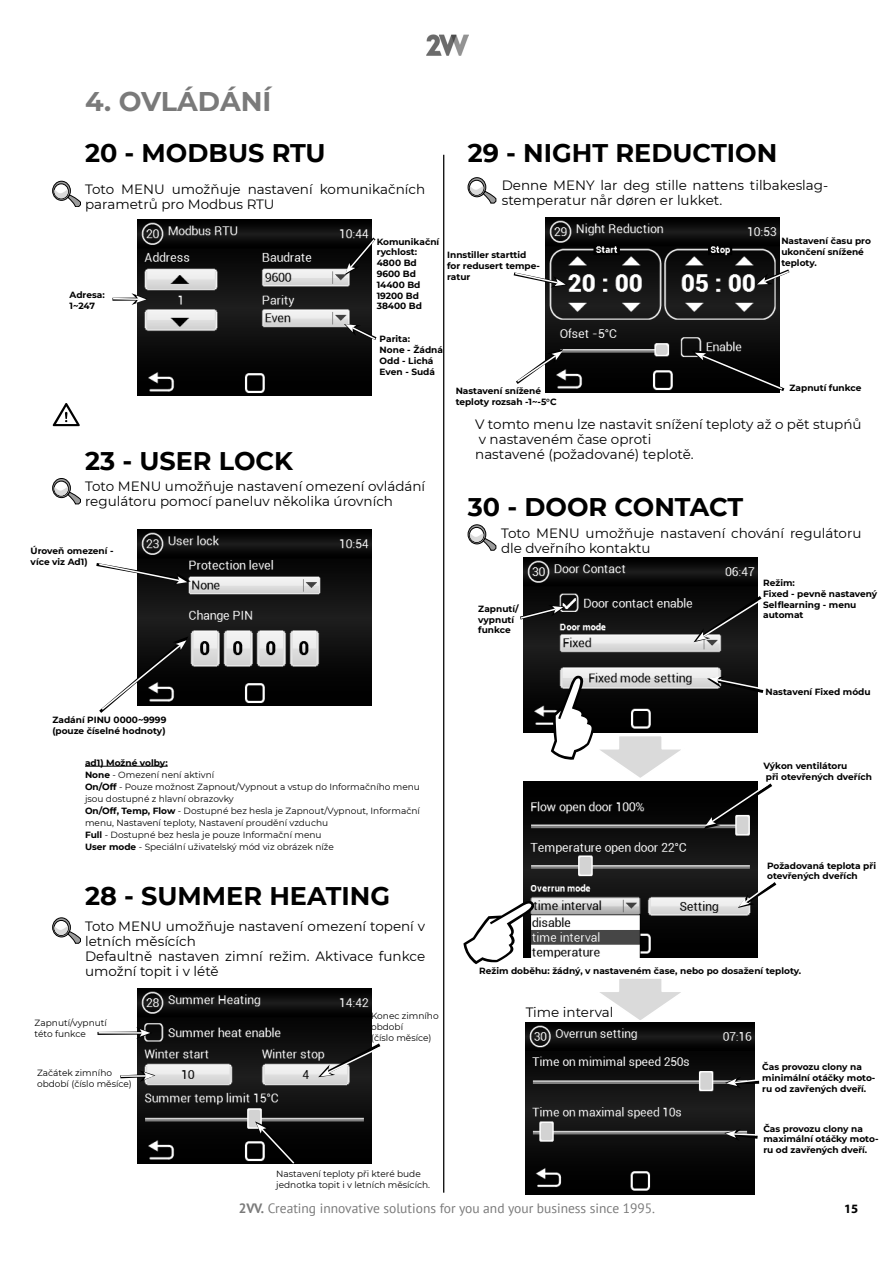
<style>
.page{position:relative;width:893px;height:1263px;background:#fff}
.page>*{position:absolute;margin:0;border:0;box-sizing:border-box;transform-origin:0 0}
.obsah{font:700 27px "Montserrat";color:#7a7a7a}
.Text_-_odsazeni{font:700 25.5px "Montserrat";color:#000}
.Text{font:13.5px/15px "Montserrat";color:#000}
.t1{font:13.5px "PT Sans";color:#7a7a7a}
.t2{font:700 12.75px "Myriad Pro";color:#000}
.t3{font:700 9px/10.8px "Montserrat";color:#000}
.t4{font:9px/12px "Montserrat";color:#000}
.s1{font-weight:700}
</style>
<div class="page">
<img style="left:426px;top:34px;width:43px;height:21px">
<img style="left:523px;top:782px;width:234px;height:175px">
<img style="left:523px;top:558px;width:234px;height:175px">
<img style="left:137px;top:220px;width:234px;height:175px">
<img style="left:137px;top:988px;width:234px;height:176px">
<img style="left:137px;top:530px;width:234px;height:175px">
<hr style="left:443px;top:155px;width:1px;height:1038px;background:#000">
<svg style="left:53px;top:181px;width:17px;height:19px"></svg>
<div style="left:52px;top:181px;width:19px;height:20px;border:1px solid #000;border-radius:50%"></div>
<div style="left:54px;top:184px;width:15px;height:15px;border:1px solid #000;border-radius:50%"></div>
<svg style="left:54px;top:187px;width:27px;height:20px"></svg>
<svg style="left:112px;top:293px;width:36px;height:12px"></svg>
<svg style="left:344px;top:324px;width:33px;height:19px"></svg>
<svg style="left:345px;top:234px;width:31px;height:41px"></svg>
<svg style="left:53px;top:403px;width:27px;height:23px"></svg>
<svg style="left:53px;top:478px;width:17px;height:20px"></svg>
<div style="left:52px;top:478px;width:19px;height:20px;border:1px solid #000;border-radius:50%"></div>
<div style="left:54px;top:481px;width:14px;height:15px;background:#fff;border-radius:50%"></div>
<div style="left:54px;top:481px;width:15px;height:15px;border:1px solid #000;border-radius:50%"></div>
<svg style="left:54px;top:485px;width:27px;height:19px"></svg>
<svg style="left:53px;top:918px;width:17px;height:19px"></svg>
<div style="left:52px;top:917px;width:19px;height:20px;border:1px solid #000;border-radius:50%"></div>
<svg style="left:54px;top:920px;width:14px;height:15px"></svg>
<div style="left:54px;top:920px;width:15px;height:16px;border:1px solid #000;border-radius:50%"></div>
<svg style="left:54px;top:924px;width:27px;height:19px"></svg>
<svg style="left:96px;top:561px;width:95px;height:23px"></svg>
<svg style="left:99px;top:636px;width:90px;height:77px"></svg>
<hr style="left:85px;top:766px;width:83px;height:1px;background:#000">
<svg style="left:318px;top:1041px;width:63px;height:36px"></svg>
<svg style="left:255px;top:1121px;width:46px;height:43px"></svg>
<svg style="left:120px;top:1070px;width:35px;height:12px"></svg>
<svg style="left:97px;top:1031px;width:39px;height:4px"></svg>
<hr style="left:99px;top:1032px;width:43px;height:2px;background:#fff">
<svg style="left:136px;top:1027px;width:16px;height:12px"></svg>
<svg style="left:468px;top:178px;width:18px;height:19px"></svg>
<div style="left:468px;top:177px;width:18px;height:20px;border:1px solid #000;border-radius:50%"></div>
<svg style="left:469px;top:180px;width:15px;height:15px"></svg>
<div style="left:469px;top:180px;width:15px;height:15px;border:1px solid #000;border-radius:50%"></div>
<svg style="left:470px;top:184px;width:26px;height:19px"></svg>
<img style="left:545px;top:218px;width:234px;height:175px">
<svg style="left:513px;top:270px;width:55px;height:17px"></svg>
<svg style="left:755px;top:267px;width:35px;height:18px"></svg>
<svg style="left:691px;top:351px;width:94px;height:42px"></svg>
<svg style="left:516px;top:349px;width:47px;height:38px"></svg>
<svg style="left:468px;top:525px;width:18px;height:19px"></svg>
<div style="left:468px;top:524px;width:18px;height:20px;border:1px solid #000;border-radius:50%"></div>
<svg style="left:469px;top:527px;width:15px;height:15px"></svg>
<div style="left:469px;top:527px;width:15px;height:16px;border:1px solid #000;border-radius:50%"></div>
<svg style="left:470px;top:531px;width:26px;height:19px"></svg>
<svg style="left:694px;top:593px;width:68px;height:49px"></svg>
<svg style="left:707px;top:676px;width:57px;height:19px"></svg>
<svg style="left:520px;top:605px;width:45px;height:17px"></svg>
<svg style="left:738px;top:879px;width:39px;height:29px"></svg>
<svg style="left:704px;top:781px;width:68px;height:48px"></svg>
<svg style="left:463px;top:901px;width:71px;height:63px"></svg>
<svg style="left:551px;top:675px;width:139px;height:103px"></svg>
<svg style="left:591px;top:979px;width:99px;height:44px"></svg>
<img style="left:526px;top:1023px;width:229px;height:172px">
<svg style="left:691px;top:1068px;width:68px;height:20px"></svg>
<svg style="left:724px;top:1129px;width:34px;height:12px"></svg>
<p class="obsah" style="left:85px;top:82px;width:188px">4. OVLÁDÁNÍ</p>
<p class="Text_-_odsazeni" style="left:85px;top:134px;width:242px">20 - MODBUS RTU</p>
<p class="Text" style="left:85px;top:181px;width:342px">Toto MENU umožňuje nastavení komunikačních parametrů pro Modbus RTU</p>
<p class="Text_-_odsazeni" style="left:468px;top:134px;width:311px">29 - NIGHT REDUCTION</p>
<p class="Text" style="left:502px;top:178px;width:328px">Denne MENY lar deg stille nattens tilbakeslag&shy;stemperatur når døren er lukket.</p>
<p class="t3" style="left:70px;top:289px;width:37px">Adresa:</p>
<p class="t3" style="left:70px;top:300px;width:27px">1~247</p>
<p class="Text_-_odsazeni" style="left:85px;top:443px;width:210px">23 - USER LOCK</p>
<p class="t3" style="left:377px;top:235px;width:64px">Komunikační rychlost:</p>
<p class="t3" style="left:377px;top:257px;width:42px">4800 Bd</p>
<p class="t3" style="left:377px;top:268px;width:41px">9600 Bd</p>
<p class="t3" style="left:377px;top:279px;width:45px">14400 Bd</p>
<p class="t3" style="left:377px;top:289px;width:44px">19200 Bd</p>
<p class="t3" style="left:377px;top:300px;width:47px">38400 Bd</p>
<p class="t3" style="left:447px;top:249px;width:81px">Innstiller starttid</p>
<p class="t3" style="left:447px;top:260px;width:94px">for redusert tempe&shy;ratur</p>
<p class="t3" style="left:380px;top:333px;width:32px">Parita:</p>
<p class="t3" style="left:380px;top:344px;width:65px">None - Žádná</p>
<p class="t3" style="left:380px;top:355px;width:55px">Odd - Lichá</p>
<p class="t3" style="left:380px;top:366px;width:57px">Even - Sudá</p>
<p class="t3" style="left:456px;top:385px;width:87px">Nastavení snížené</p>
<p class="t3" style="left:456px;top:396px;width:103px">teploty rozsah -1~-5°C</p>
<p class="t3" style="left:781px;top:235px;width:91px">Nastavení času pro ukončení snížené teploty.</p>
<p class="t3" style="left:790px;top:382px;width:73px">Zapnutí funkce</p>
<p class="Text" style="left:475px;top:416px;width:388px">V tomto menu lze nastavit snížení teploty až o pět stupńů</p>
<p class="Text" style="left:479px;top:431px;width:174px">v nastaveném čase oproti</p>
<p class="Text" style="left:475px;top:446px;width:220px">nastavené (požadované) teplotě.</p>
<p class="Text" style="left:85px;top:478px;width:342px">Toto MENU umožňuje nastavení omezení ovládání regulátoru pomocí paneluv několika úrovních</p>
<p class="t3" style="left:31px;top:545px;width:84px">Úroveň omezení - více viz Ad1)</p>
<p class="t3" style="left:52px;top:714px;width:116px">Zadání PINU 0000~9999</p>
<p class="t3" style="left:52px;top:725px;width:115px">(pouze číselné hodnoty)</p>
<p class="t3" style="left:85px;top:756px;width:84px">ad1) Možné volby:</p>
<p class="t4" style="left:85px;top:768px;width:131px"><span class="s1">None</span> - Omezení není aktivní</p>
<p class="t4" style="left:85px;top:780px;width:336px"><span class="s1">On/Off</span> - Pouze možnost Zapnout/Vypnout a vstup do Informačního menu jsou dostupné z hlavní obrazovky</p>
<p class="t4" style="left:85px;top:804px;width:336px"><span class="s1">On/Off, Temp, Flow</span> - Dostupné bez hesla je Zapnout/Vypnout, Informační menu, Nastavení teploty, Nastavení proudění vzduchu</p>
<p class="t4" style="left:85px;top:828px;width:238px"><span class="s1">Full</span> - Dostupné bez hesla je pouze Informační menu</p>
<p class="t4" style="left:85px;top:840px;width:250px"><span class="s1">User mode</span> - Speciální uživatelský mód viz obrázek níže</p>
<p class="Text_-_odsazeni" style="left:85px;top:878px;width:307px">28 - SUMMER HEATING</p>
<p class="Text" style="left:85px;top:918px;width:342px">Toto MENU umožňuje nastavení omezení topení v letních měsících</p>
<p class="Text" style="left:85px;top:948px;width:342px">Defaultně nastaven zimní režim. Aktivace funkce umožní topit i v létě</p>
<p class="t4" style="left:35px;top:1016px;width:74px">Zapnutí/vypnutí</p>
<p class="t4" style="left:35px;top:1027px;width:53px">této funkce</p>
<p class="t4" style="left:37px;top:1066px;width:77px">Začátek zimního</p>
<p class="t4" style="left:37px;top:1077px;width:96px">období (číslo měsíce)</p>
<p class="t4" style="left:371px;top:1010px;width:69px;line-height:10.8px">Konec zimního období</p>
<p class="t4" style="left:371px;top:1031px;width:62px">(číslo měsíce)</p>
<p class="t4" style="left:276px;top:1168px;width:155px;line-height:10.8px">Nastavení teploty při které bude jednotka topit i v letních měsících.</p>
<p class="Text_-_odsazeni" style="left:468px;top:489px;width:277px">30 - DOOR CONTACT</p>
<p class="Text" style="left:501px;top:525px;width:362px">Toto MENU umožňuje nastavení chování regulátoru dle dveřního kontaktu</p>
<p class="t3" style="left:763px;top:577px;width:33px">Režim:</p>
<p class="t3" style="left:763px;top:588px;width:116px">Fixed - pevně nastavený</p>
<p class="t3" style="left:763px;top:598px;width:95px">Selflearning - menu automat</p>
<p class="t3" style="left:478px;top:603px;width:42px">Zapnutí/</p>
<p class="t3" style="left:478px;top:613px;width:37px">vypnutí funkce</p>
<p class="t3" style="left:765px;top:686px;width:107px">Nastavení Fixed módu</p>
<p class="t3" style="left:763px;top:760px;width:86px">Výkon ventilátoru</p>
<p class="t3" style="left:766px;top:771px;width:108px">při otevřených dveřích</p>
<p class="t3" style="left:767px;top:859px;width:110px">Požadovaná teplota při otevřených dveřích</p>
<p class="t3" style="left:479px;top:965px;width:324px">Režim doběhu: žádný, v nastaveném čase, nebo po dosažení teploty.</p>
<p class="Text" style="left:526px;top:1004px;width:89px">Time interval</p>
<p class="t3" style="left:762px;top:1061px;width:101px">Čas provozu clony na</p>
<p class="t3" style="left:762px;top:1072px;width:115px">minimální otáčky moto&shy;ru od zavřených dveří.</p>
<p class="t3" style="left:763px;top:1122px;width:101px">Čas provozu clony na</p>
<p class="t3" style="left:763px;top:1133px;width:117px">maximální otáčky moto&shy;ru od zavřených dveří.</p>
<h3 class="t1" style="left:239px;top:1200px;width:418px"><span class="s1">2VV.</span> Creating innovative solutions for you and your business since 1995.</h3>
<h3 class="t2" style="left:844px;top:1200px;width:16px">15</h3>
</div>
